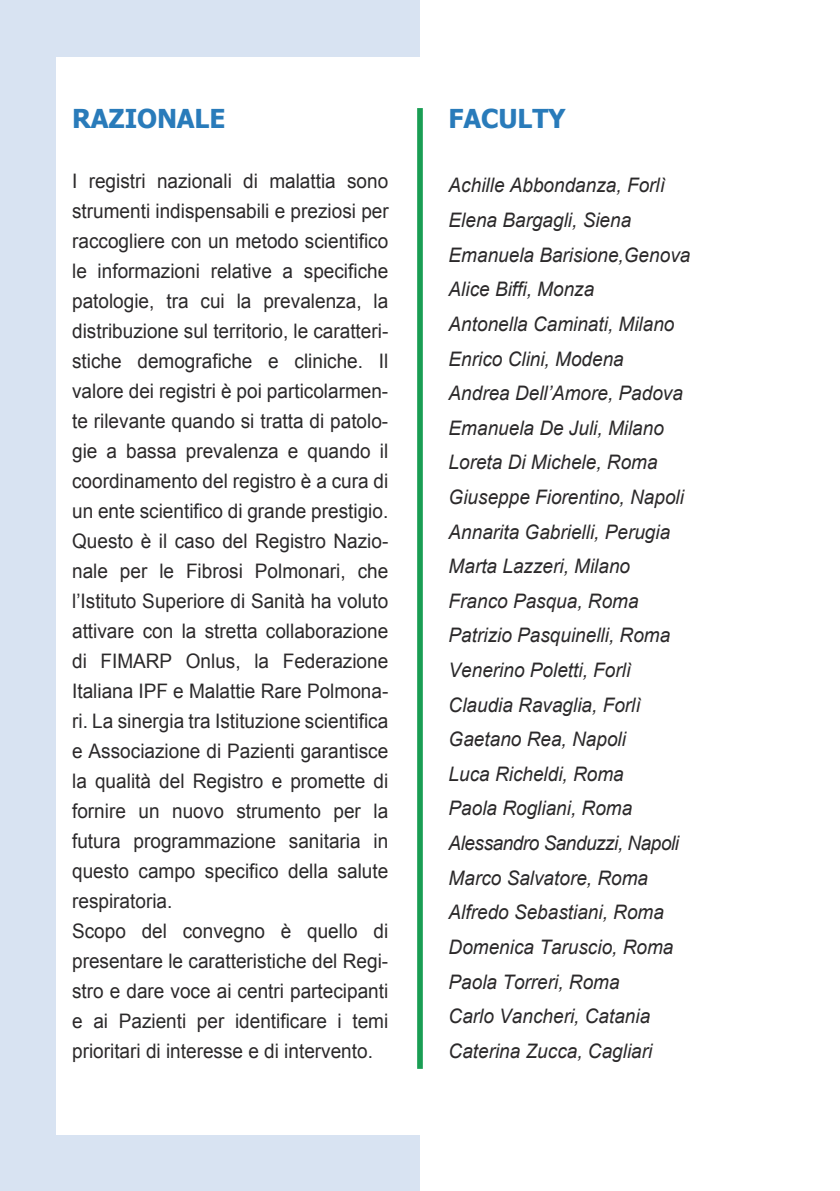
<style>
.page{position:relative;width:840px;height:1191px;background:#fff}
.page>*{position:absolute;margin:0;border:0;box-sizing:border-box;transform-origin:0 0}
.t1{font:700 26px "Tahoma";letter-spacing:-.005em;color:#297bba}
.t2{font:20px/30px "Arial";color:#2b292a;scale:.95 1}
.t3{font:italic 20px/34.6px "Arial";color:#2b292a;scale:.95 1}
</style>
<div class="page">
<div style="left:0;top:0;width:420px;height:1191px;background:#d8e3f2"></div>
<div style="left:57px;top:57px;width:725px;height:1077px;background:#fff"></div>
<div style="left:417px;top:108px;width:5px;height:960px;background:#1a9e54"></div>
<h1 class="t1" style="left:72px;top:107px;width:155px">RAZIONALE</h1>
<p class="t2" style="left:72px;top:168px;width:334px">I registri nazionali di malattia sono strumenti indispensabili e preziosi per raccogliere con un metodo scientifico le informazioni relative a specifiche patologie, tra cui la prevalenza, la distribuzione sul territorio, le caratteri&shy;stiche demografiche e cliniche. Il valore dei registri è poi particolarmen&shy;te rilevante quando si tratta di patolo&shy;gie a bassa prevalenza e quando il coordinamento del registro è a cura di un ente scientifico di grande prestigio.<br>Questo è il caso del Registro Nazio&shy;nale per le Fibrosi Polmonari, che l’Istituto Superiore di Sanità ha voluto attivare con la stretta collaborazione di FIMARP Onlus, la Federazione Italiana IPF e Malattie Rare Polmona&shy;ri. La sinergia tra Istituzione scientifica e Associazione di Pazienti garantisce la qualità del Registro e promette di fornire un nuovo strumento per la futura programmazione sanitaria in questo campo specifico della salute respiratoria.<br>Scopo del convegno è quello di presentare le caratteristiche del Regi&shy;stro e dare voce ai centri partecipanti e ai Pazienti per identificare i temi prioritari di interesse e di intervento.</p>
<h1 class="t1" style="left:448px;top:107px;width:118px">FACULTY</h1>
<p class="t3" style="left:448px;top:170px;width:256px">Achille Abbondanza, Forlì<br>Elena Bargagli, Siena<br>Emanuela Barisione,Genova<br>Alice Biffi, Monza<br>Antonella Caminati, Milano<br>Enrico Clini, Modena<br>Andrea Dell’Amore, Padova<br>Emanuela De Juli, Milano<br>Loreta Di Michele, Roma<br>Giuseppe Fiorentino, Napoli<br>Annarita Gabrielli, Perugia<br>Marta Lazzeri, Milano<br>Franco Pasqua, Roma<br>Patrizio Pasquinelli, Roma<br>Venerino Poletti, Forlì<br>Claudia Ravaglia, Forlì<br>Gaetano Rea, Napoli<br>Luca Richeldi, Roma<br>Paola Rogliani, Roma<br>Alessandro Sanduzzi, Napoli<br>Marco Salvatore, Roma<br>Alfredo Sebastiani, Roma<br>Domenica Taruscio, Roma<br>Paola Torreri, Roma<br>Carlo Vancheri, Catania<br>Caterina Zucca, Cagliari</p>
</div>
